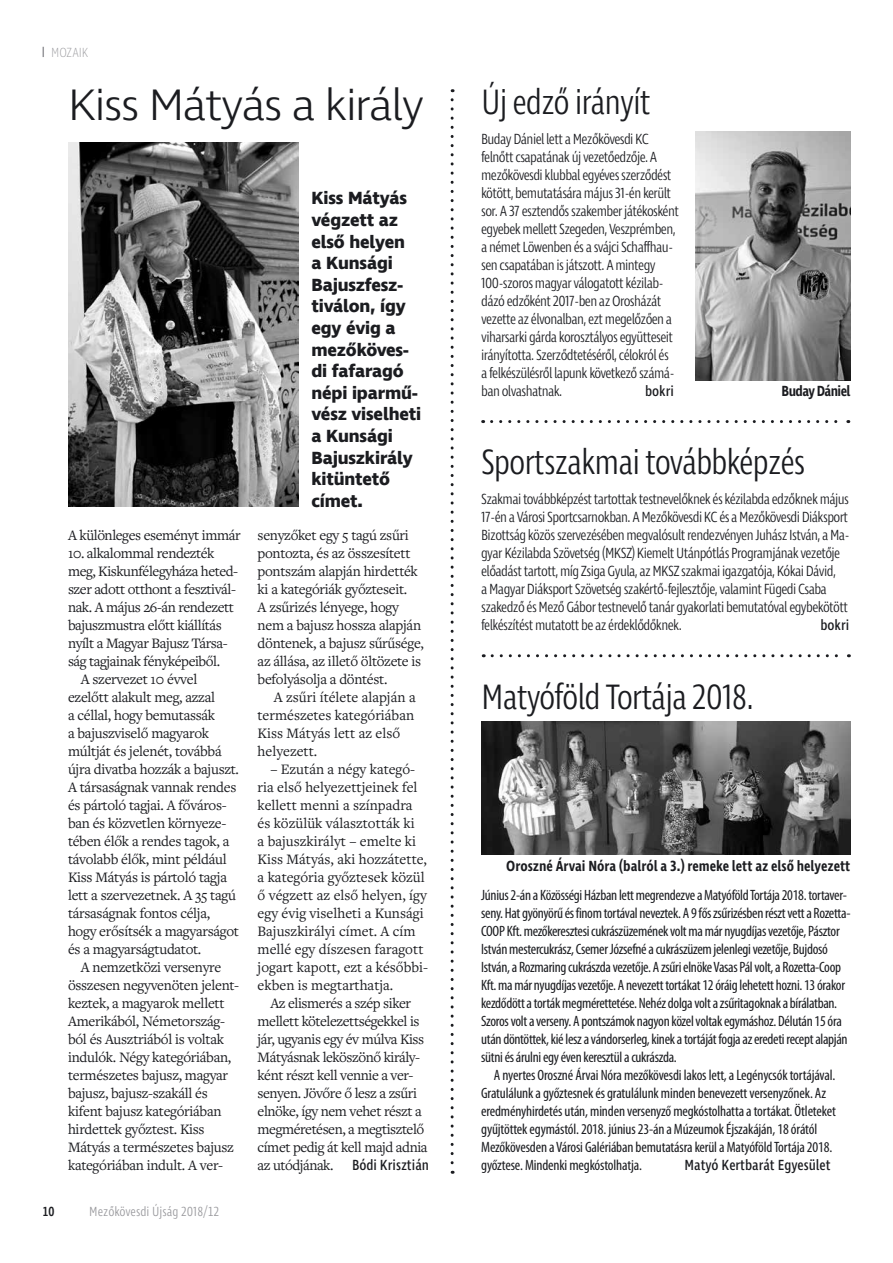
<style>
.page{position:relative;width:893px;height:1263px;background:#fff}
.page>*{position:absolute;margin:0;border:0;box-sizing:border-box;transform-origin:0 0}
.t1{font:300 45px "Ingra";letter-spacing:-.03em;color:#1b1c20}
.t2{font:300 36px "Ingra Cd";letter-spacing:-.03em;color:#1b1c20}
.t3{font:700 18px/21.6px "Ingra";letter-spacing:-.01em;color:#1b1c20}
.t4{font:15px/18px "Freight Text Pro";letter-spacing:-.02em;color:#1b1c20}
.t5{font:condensed 15px/18px "Myriad Pro";letter-spacing:-.02em;color:#1b1c20}
.t6{font:300 15px/18px "Ingra Cd";letter-spacing:-.04em;color:#1b1c20}
.t7{font:15px/18px "Freight Text Pro";color:#1b1c20}
.t8{font:600 15px "Ingra Cd";color:#1b1c20}
.t9{font:15px "Ingra Cd";color:#1b1c20}
.t10{font:600 15px "Ingra Cd";letter-spacing:-.04em;color:#1b1c20}
.t11{font:300 13.5px "Ingra Cd";color:#98989c}
.t12{font:200 13.5px "Ingra Cd";color:#98989c}
.t13{font:500 13.5px "Ingra Cd";color:#1b1c20}
</style>
<div class="page">
<img style="left:696px;top:132px;width:154px;height:249px">
<img style="left:68px;top:142px;width:231px;height:365px">
<svg style="left:451px;top:100px;width:3px;height:1074px"></svg>
<svg style="left:492px;top:420px;width:357px;height:3px"></svg>
<svg style="left:492px;top:654px;width:357px;height:3px"></svg>
<img style="left:481px;top:721px;width:369px;height:134px">
<p class="t12" style="left:51px;top:44px;width:39px">MOZAIK</p>
<h1 class="t1" style="left:68px;top:77px;width:358px">Kiss Mátyás a király</h1>
<h2 class="t2" style="left:481px;top:79px;width:171px">Új edző irányít</h2>
<p class="t4" style="left:68px;top:526px;width:174px">A különleges eseményt immár</p>
<p class="t4" style="left:68px;top:544px;width:148px">10. alkalommal rendezték</p>
<p class="t4" style="left:68px;top:562px;width:172px">meg, Kiskunfélegyháza heted-</p>
<p class="t4" style="left:68px;top:580px;width:169px">szer adott otthont a fesztivál-</p>
<p class="t4" style="left:68px;top:598px;width:168px">nak. A május 26-án rendezett</p>
<p class="t4" style="left:68px;top:616px;width:155px">bajuszmustra előtt kiállítás</p>
<p class="t4" style="left:68px;top:634px;width:161px">nyílt a Magyar Bajusz Társa-</p>
<p class="t4" style="left:68px;top:652px;width:154px">ság tagjainak fényképeiből.</p>
<p class="t4" style="left:81px;top:670px;width:118px">A szervezet 10 évvel</p>
<p class="t4" style="left:68px;top:688px;width:149px">ezelőtt alakult meg, azzal</p>
<p class="t4" style="left:68px;top:706px;width:149px">a céllal, hogy bemutassák</p>
<p class="t4" style="left:68px;top:724px;width:143px">a bajuszviselő magyarok</p>
<p class="t4" style="left:68px;top:742px;width:155px">múltját és jelenét, továbbá</p>
<p class="t4" style="left:68px;top:760px;width:172px">újra divatba hozzák a bajuszt.</p>
<p class="t4" style="left:68px;top:778px;width:170px">A társaságnak vannak rendes</p>
<p class="t4" style="left:68px;top:796px;width:160px">és pártoló tagjai. A főváros-</p>
<p class="t4" style="left:68px;top:814px;width:160px">ban és közvetlen környeze-</p>
<p class="t4" style="left:68px;top:832px;width:163px">tében élők a rendes tagok, a</p>
<p class="t4" style="left:68px;top:850px;width:160px">távolabb élők, mint például</p>
<p class="t4" style="left:68px;top:868px;width:161px">Kiss Mátyás is pártoló tagja</p>
<p class="t4" style="left:68px;top:886px;width:169px">lett a szervezetnek. A 35 tagú</p>
<p class="t4" style="left:68px;top:904px;width:144px">társaságnak fontos célja,</p>
<p class="t4" style="left:68px;top:922px;width:172px">hogy erősítsék a magyarságot</p>
<p class="t4" style="left:68px;top:940px;width:135px">és a magyarságtudatot.</p>
<p class="t4" style="left:81px;top:958px;width:142px">A nemzetközi versenyre</p>
<p class="t4" style="left:68px;top:976px;width:173px">összesen negyvenöten jelent-</p>
<p class="t4" style="left:68px;top:994px;width:158px">keztek, a magyarok mellett</p>
<p class="t4" style="left:68px;top:1012px;width:159px">Amerikából, Németország-</p>
<p class="t4" style="left:68px;top:1030px;width:158px">ból és Ausztriából is voltak</p>
<p class="t4" style="left:68px;top:1048px;width:165px">indulók. Négy kategóriában,</p>
<p class="t4" style="left:68px;top:1066px;width:162px">természetes bajusz, magyar</p>
<p class="t4" style="left:68px;top:1084px;width:141px">bajusz, bajusz-szakáll és</p>
<p class="t4" style="left:68px;top:1102px;width:155px">kifent bajusz kategóriában</p>
<p class="t4" style="left:68px;top:1120px;width:138px">hirdettek győztest. Kiss</p>
<p class="t4" style="left:68px;top:1138px;width:167px">Mátyás a természetes bajusz</p>
<p class="t4" style="left:68px;top:1156px;width:156px">kategóriában indult. A ver-</p>
<p class="t13" style="left:43px;top:1203px;width:13px">10</p>
<p class="t11" style="left:89px;top:1203px;width:131px">Mezőkövesdi Újság 2018/12</p>
<p class="t6" style="left:481px;top:131px;width:199px">Buday Dániel lett a Mezőkövesdi KC felnőtt csapatának új vezetőedzője. A mezőkövesdi klubbal egyéves szerződést kötött, bemutatására május 31-én került sor. A 37 esztendős szakember játékosként egyebek mellett Szegeden, Veszprémben, a német Löwenben és a svájci Schaffhau&shy;sen csapatában is játszott. A mintegy 100-szoros magyar válogatott kézilab&shy;dázó edzőként 2017-ben az Orosházát vezette az élvonalban, ezt megelőzően a viharsarki gárda korosztályos együtteseit irányította. Szerződtetéséről, célokról és<br>a felkészülésről lapunk következő számá&shy;ban olvashatnak.</p>
<p class="t3" style="left:311px;top:188px;width:111px">Kiss Mátyás végzett az első helyen<br>a Kunsági<br>Bajuszfesz&shy;tiválon, így egy évig a mezőköves&shy;di fafaragó népi iparmű&shy;vész viselheti a Kunsági<br>Bajuszkirály kitüntető címet.</p>
<p class="t9" style="left:645px;top:382px;width:30px">bokri</p>
<p class="t10" style="left:782px;top:382px;width:70px">Buday Dániel</p>
<h2 class="t2" style="left:481px;top:440px;width:326px">Sportszakmai továbbképzés</h2>
<p class="t6" style="left:481px;top:491px;width:370px">Szakmai továbbképzést tartottak testnevelőknek és kézilabda edzőknek május 17-én a Városi Sportcsarnokban. A Mezőkövesdi KC és a Mezőkövesdi Diáksport Bizottság közös szervezésében megvalósult rendezvényen Juhász István, a Ma&shy;gyar Kézilabda Szövetség (MKSZ) Kiemelt Utánpótlás Programjának vezetője előadást tartott, míg Zsiga Gyula, az MKSZ szakmai igazgatója, Kókai Dávid,<br>a Magyar Diáksport Szövetség szakértő-fejlesztője, valamint Fügedi Csaba szakedző és Mező Gábor testnevelő tanár gyakorlati bemutatóval egybekötött felkészítést mutatott be az érdeklődőknek.</p>
<p class="t4" style="left:258px;top:526px;width:168px">senyzőket egy 5 tagú zsűri pontozta, és az összesített pontszám alapján hirdették ki a kategóriák győzteseit.<br>A zsűrizés lényege, hogy nem a bajusz hossza alapján döntenek, a bajusz sűrűsége, az állása, az illető öltözete is befolyásolja a döntést.</p>
<p class="t7" style="left:258px;top:688px;width:160px;text-indent:16px">A zsűri ítélete alapján a természetes kategóriában<br>Kiss Mátyás lett az első helyezett.</p>
<p class="t7" style="left:258px;top:760px;width:172px;text-indent:13px">– Ezután a négy kategó&shy;ria első helyezettjeinek fel kellett menni a színpadra és közülük választották ki<br>a bajuszkirályt – emelte ki<br>Kiss Mátyás, aki hozzátette, a kategória győztesek közül ő végzett az első helyen, így egy évig viselheti a Kunsági<br>Bajuszkirályi címet. A cím mellé egy díszesen faragott jogart kapott, ezt a későbbi&shy;ekben is megtarthatja.</p>
<p class="t4" style="left:258px;top:994px;width:171px;text-indent:13px">Az elismerés a szép siker mellett kötelezettségekkel is jár, ugyanis egy év múlva Kiss<br>Mátyásnak leköszönő király&shy;ként részt kell vennie a ver&shy;senyen. Jövőre ő lesz a zsűri elnöke, így nem vehet részt a megméretésen, a megtisztelő címet pedig át kell majd adnia az utódjának.</p>
<p class="t9" style="left:820px;top:616px;width:30px">bokri</p>
<h2 class="t2" style="left:481px;top:674px;width:274px">Matyóföld Tortája 2018.</h2>
<p class="t8" style="left:506px;top:857px;width:346px">Oroszné Árvai Nóra (balról a 3.) remeke lett az első helyezett</p>
<p class="t5" style="left:481px;top:886px;width:371px">Június 2-án a Közösségi Házban lett megrendezve a Matyóföld Tortája 2018. tortaver&shy;seny. Hat gyönyörű és finom tortával neveztek. A 9 fős zsűrizésben részt vett a Rozetta-COOP Kft. mezőkeresztesi cukrászüzemének volt ma már nyugdíjas vezetője, Pásztor István mestercukrász, Csemer Józsefné a cukrászüzem jelenlegi vezetője, Bujdosó István, a Rozmaring cukrászda vezetője. A zsűri elnöke Vasas Pál volt, a Rozetta-Coop Kft. ma már nyugdíjas vezetője. A nevezett tortákat 12 óráig lehetett hozni. 13 órakor kezdődött a torták megmérettetése. Nehéz dolga volt a zsűritagoknak a bírálatban.<br>Szoros volt a verseny. A pontszámok nagyon közel voltak egymáshoz. Délután 15 óra után döntöttek, kié lesz a vándorserleg, kinek a tortáját fogja az eredeti recept alapján sütni és árulni egy éven keresztül a cukrászda.</p>
<p class="t5" style="left:481px;top:1066px;width:356px;text-indent:13px">A nyertes Oroszné Árvai Nóra mezőkövesdi lakos lett, a Legénycsók tortájával.<br>Gratulálunk a győztesnek és gratulálunk minden benevezett versenyzőnek. Az eredményhirdetés után, minden versenyző megkóstolhatta a tortákat. Ötleteket gyűjtöttek egymástól. 2018. június 23-án a Múzeumok Éjszakáján, 18 órától Mezőkövesden a Városi Galériában bemutatásra kerül a Matyóföld Tortája 2018. győztese. Mindenki megkóstolhatja.</p>
<p class="t9" style="left:352px;top:1156px;width:78px">Bódi Krisztián</p>
<p class="t9" style="left:684px;top:1156px;width:148px">Matyó Kertbarát Egyesület</p>
</div>
